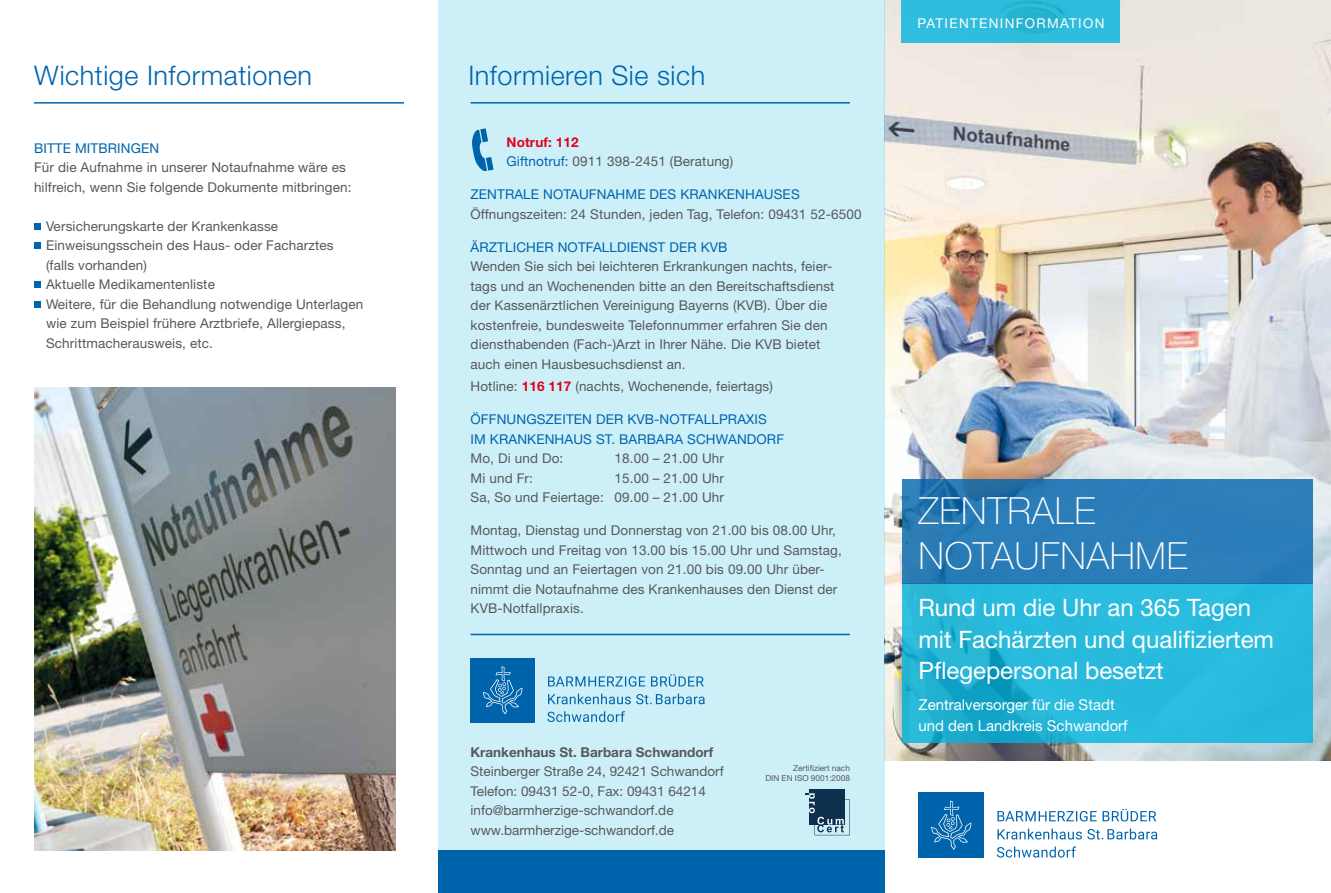
<style>
.page{position:relative;width:1331px;height:893px;background:#fff}
.page>*{position:absolute;margin:0;border:0;box-sizing:border-box;transform-origin:0 0}
.t1{font:100 37.5px/45px "Helvetica Neue";letter-spacing:.02em;color:#fff}
.t2{font:300 27px "Helvetica Neue";letter-spacing:.02em;color:#0064ad}
.t3{font:24px/31.5px "Helvetica Neue";color:#fff}
.t4{font:15px/21px "Helvetica Neue";color:#fff}
.t5{font:13.5px/19.5px "Helvetica Neue";letter-spacing:.01em;color:#58585a}
.t6{font:13.5px/19.5px "Helvetica Neue";letter-spacing:.01em;color:#0064ad}
.t7{font:700 13.5px "Helvetica Neue";color:#58585a}
.t8{font:13.5px "Helvetica Neue";letter-spacing:.1em;color:#fff}
.t9{font:8.25px/9.9px "Helvetica Neue";color:#58585a;text-align:right}
.s1{font-weight:700;color:#e2001a}
.s2{color:#0064ad}
</style>
<div class="page">
<img style="left:884px;top:0;width:447px;height:760px">
<div style="left:438px;top:0;width:446px;height:893px;background:#cdf0f8"></div>
<hr style="left:470px;top:102px;width:380px;height:2px;background:#0064ad">
<svg style="left:902px;top:584px;width:410px;height:159px;background:#25b7da"></svg>
<svg style="left:902px;top:479px;width:410px;height:105px;background:#297bb6"></svg>
<hr style="left:34px;top:102px;width:370px;height:2px;background:#0064ad">
<div style="left:902px;top:0;width:218px;height:43px;background:linear-gradient(to right,#2ebddc,#2bbad9)"></div>
<div style="left:918px;top:792px;width:66px;height:66px;background:#0064ad"></div>
<svg style="left:931px;top:800px;width:40px;height:50px"></svg>
<svg style="left:997px;top:846px;width:79px;height:12px"></svg>
<svg style="left:997px;top:828px;width:160px;height:11px"></svg>
<svg style="left:997px;top:809px;width:159px;height:12px"></svg>
<svg style="left:34px;top:223px;width:6px;height:6px"></svg>
<div style="left:34px;top:242px;width:6px;height:7px;background:#0064ad"></div>
<svg style="left:34px;top:282px;width:6px;height:6px"></svg>
<svg style="left:34px;top:301px;width:6px;height:6px"></svg>
<div style="left:438px;top:850px;width:446px;height:43px;background:#0064ad"></div>
<img style="left:814px;top:799px;width:36px;height:36px">
<div style="left:809px;top:789px;width:36px;height:35px;background:#0d304e"></div>
<svg style="left:805px;top:793px;width:39px;height:39px"></svg>
<hr style="left:470px;top:634px;width:380px;height:1px;background:#0064ad">
<img style="left:34px;top:387px;width:361px;height:463px">
<div style="left:471px;top:658px;width:64px;height:64px;background:#0064ad"></div>
<svg style="left:483px;top:666px;width:39px;height:48px"></svg>
<svg style="left:547px;top:711px;width:78px;height:11px"></svg>
<svg style="left:548px;top:694px;width:157px;height:10px"></svg>
<svg style="left:548px;top:674px;width:156px;height:13px"></svg>
<svg style="left:472px;top:128px;width:22px;height:44px"></svg>
<h2 class="t2" style="left:34px;top:59px;width:280px">Wichtige Informationen</h2>
<p class="t6" style="left:34px;top:138px;width:127px">BITTE MITBRINGEN</p>
<p class="t5" style="left:34px;top:158px;width:319px">Für die Aufnahme in unserer Notaufnahme wäre es hilfreich, wenn Sie folgende Dokumente mitbringen:</p>
<p class="t5" style="left:46px;top:216px;width:319px">Versicherungskarte der Krankenkasse Einweisungsschein des Haus- oder Facharztes (falls vorhanden)<br>Aktuelle Medikamentenliste<br>Weitere, für die Behandlung notwendige Unterlagen wie zum Beispiel frühere Arztbriefe, Allergiepass, Schrittmacherausweis, etc.</p>
<h2 class="t2" style="left:468px;top:59px;width:238px">Informieren Sie sich</h2>
<p class="t5" style="left:506px;top:132px;width:228px"><span class="s1">Notruf: 112<br></span><span class="s2">Giftnotruf:</span> 0911 398-2451 (Beratung)</p>
<p class="t6" style="left:470px;top:184px;width:331px">ZENTRALE NOTAUFNAHME DES KRANKENHAUSES</p>
<p class="t5" style="left:470px;top:204px;width:393px">Öffnungszeiten: 24 Stunden, jeden Tag, Telefon: 09431 52-6500</p>
<p class="t6" style="left:470px;top:237px;width:258px">ÄRZTLICHER NOTFALLDIENST DER KVB</p>
<p class="t5" style="left:470px;top:256px;width:366px">Wenden Sie sich bei leichteren Erkrankungen nachts, feier&shy;tags und an Wochenenden bitte an den Bereitschaftsdienst der Kassenärztlichen Vereinigung Bayerns (KVB). Über die kostenfreie, bundesweite Telefonnummer erfahren Sie den diensthabenden (Fach-)Arzt in Ihrer Nähe. Die KVB bietet auch einen Hausbesuchsdienst an.</p>
<p class="t5" style="left:470px;top:376px;width:304px">Hotline: <span class="s1">116 117</span> (nachts, Wochenende, feiertags)</p>
<p class="t6" style="left:470px;top:409px;width:315px">ÖFFNUNGSZEITEN DER KVB-NOTFALLPRAXIS<br>IM KRANKENHAUS ST. BARBARA SCHWANDORF</p>
<p class="t5" style="left:470px;top:448px;width:94px">Mo, Di und Do:</p>
<p class="t5" style="left:614px;top:448px;width:111px">18.00 – 21.00 Uhr</p>
<p class="t5" style="left:470px;top:468px;width:64px">Mi und Fr:</p>
<p class="t5" style="left:470px;top:468px;width:255px;text-align:right">15.00 – 21.00 Uhr<br>Sa, So und Feiertage: 09.00 – 21.00 Uhr</p>
<p class="t5" style="left:470px;top:520px;width:373px">Montag, Dienstag und Donnerstag von 21.00 bis 08.00 Uhr, Mittwoch und Freitag von 13.00 bis 15.00 Uhr und Samstag, Sonntag und an Feiertagen von 21.00 bis 09.00 Uhr über&shy;nimmt die Notaufnahme des Krankenhauses den Dienst der KVB-Notfallpraxis.</p>
<p class="t7" style="left:470px;top:744px;width:244px">Krankenhaus St. Barbara Schwandorf</p>
<p class="t5" style="left:470px;top:762px;width:255px">Steinberger Straße 24, 92421 Schwandorf Telefon: 09431 52-0, Fax: 09431 64214 info@barmherzige-schwandorf.de www.barmherzige-schwandorf.de</p>
<p class="t9" style="left:765px;top:763px;width:86px">Zertifiziert nach<br>DIN EN ISO 9001:2008</p>
<p class="t8" style="left:917px;top:15px;width:188px">PATIENTENINFORMATION</p>
<h1 class="t1" style="left:918px;top:488px;width:271px">ZENTRALE<br>NOTAUFNAHME</h1>
<h3 class="t3" style="left:918px;top:591px;width:357px">Rund um die Uhr an 365 Tagen mit Fachärzten und qualifiziertem<br>Pflegepersonal besetzt</h3>
<p class="t4" style="left:918px;top:694px;width:211px">Zentralversorger für die Stadt und den Landkreis Schwandorf</p>
</div>
